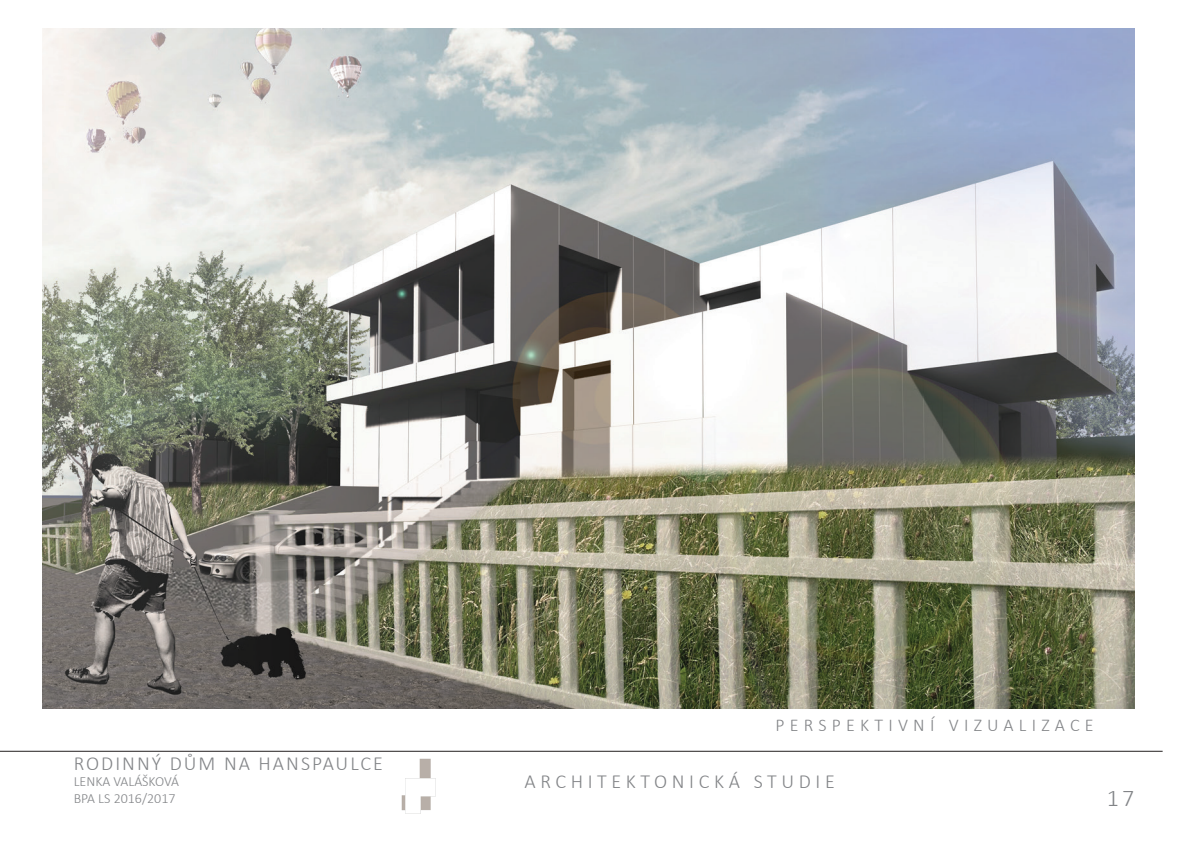
<style>
.page{position:relative;width:1191px;height:842px;background:#fff}
.page>*{position:absolute;margin:0;border:0;box-sizing:border-box;transform-origin:0 0}
.t1{font:300 24px "Calibri";color:#828487}
.t2{font:300 20px "Calibri";letter-spacing:.1em;color:#828487}
.t3{font:300 20px "Calibri";letter-spacing:.23em;color:#828487}
.t4{font:300 18px "Calibri";letter-spacing:.29em;color:#828487}
.t5{font:300 14px/16.8px "Calibri";color:#828487}
</style>
<div class="page">
<hr style="left:0;top:751px;width:1162px;height:1px;background:#231f20">
<img style="left:401px;top:758px;width:35px;height:56px">
<img style="left:43px;top:28px;width:1091px;height:681px">
<p class="t4" style="left:775px;top:714px;width:320px">PERSPEKTIVNÍ VIZUALIZACE</p>
<h2 class="t2" style="left:74px;top:751px;width:311px">RODINNÝ DŮM NA HANSPAULCE</h2>
<p class="t5" style="left:74px;top:773px;width:107px">LENKA VALÁŠKOVÁ<br>BPA LS 2016/2017</p>
<h2 class="t3" style="left:524px;top:768px;width:312px">ARCHITEKTONICKÁ STUDIE</h2>
<h1 class="t1" style="left:1106px;top:783px;width:29px">17</h1>
</div>
